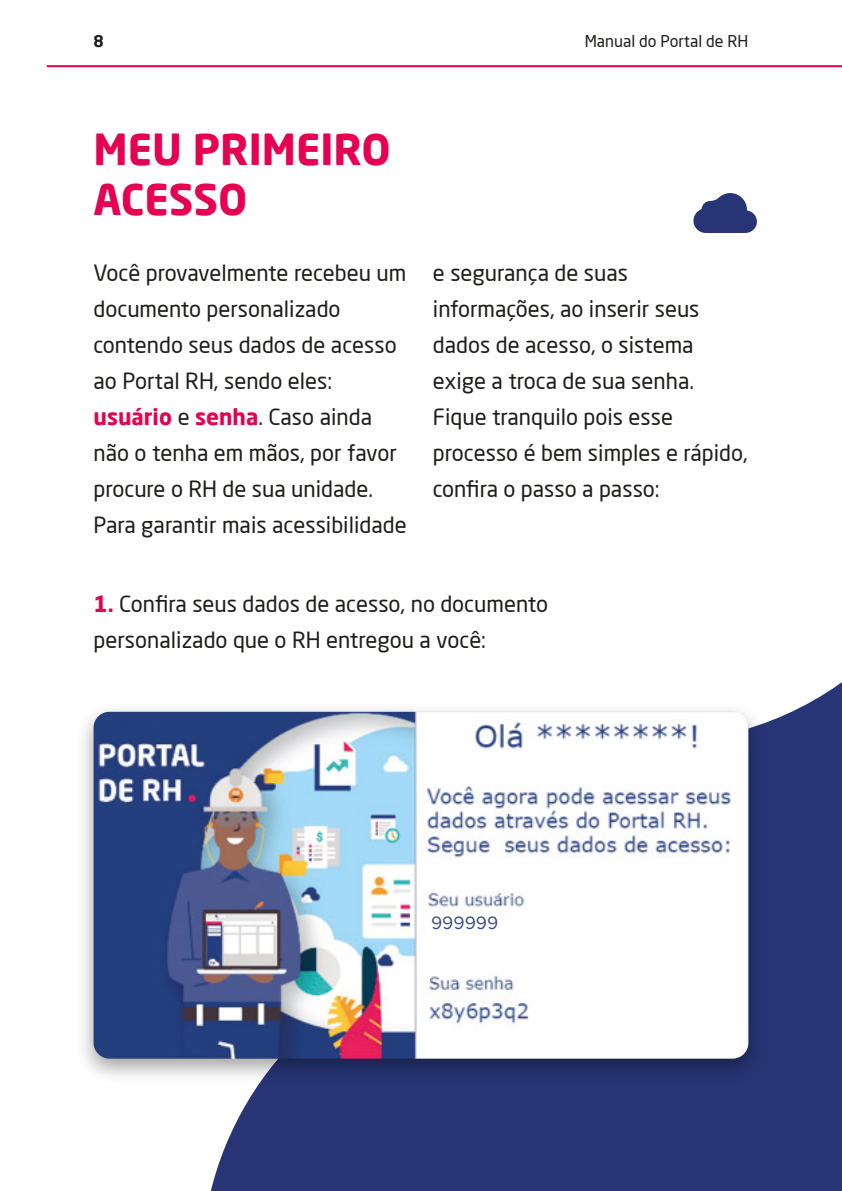
<style>
.page{position:relative;width:842px;height:1191px;background:#fff}
.page>*{position:absolute;margin:0;border:0;box-sizing:border-box;transform-origin:0 0}
.t1{font:700 42px/50.4px "Neo Sans Pro";color:#e50051}
.t2{font:22px/36px "Neo Sans Pro";color:#1d1d1b}
.t3{font:18px "Metropolis";color:#314885}
.t4{font:16px "Neo Sans Pro";color:#1d1d1b}
.t5{font:700 16px "Neo Sans Pro";color:#1d1d1b}
.s1{font-weight:700;color:#e50051}
</style>
<div class="page">
<svg style="left:211px;top:682px;width:631px;height:509px;background:#3a4783"></svg>
<img style="left:83px;top:692px;width:697px;height:405px">
<img style="left:94px;top:711px;width:654px;height:347px">
<svg style="left:693px;top:193px;width:64px;height:40px"></svg>
<hr style="left:47px;top:65px;width:795px;height:2px;background:#e50051">
<div style="left:427px;top:915px;width:92px;height:17px;background:#fff"></div>
<p class="t5" style="left:94px;top:31px;width:12px">8</p>
<p class="t4" style="left:585px;top:31px;width:165px">Manual do Portal de RH</p>
<h1 class="t1" style="left:94px;top:123px;width:299px">MEU PRIMEIRO<br>ACESSO</h1>
<p class="t2" style="left:94px;top:255px;width:315px">Você provavelmente recebeu um documento personalizado contendo seus dados de acesso ao Portal RH, sendo eles: <span class="s1">usuário</span> e <span class="s1">senha</span>. Caso ainda não o tenha em mãos, por favor procure o RH de sua unidade.<br>Para garantir mais acessibilidade</p>
<p class="t2" style="left:433px;top:255px;width:316px">e segurança de suas informações, ao inserir seus dados de acesso, o sistema exige a troca de sua senha.<br>Fique tranquilo pois esse processo é bem simples e rápido, confira o passo a passo:</p>
<p class="t2" style="left:94px;top:586px;width:456px"><span class="s1">1.</span> Confira seus dados de acesso, no documento personalizado que o RH entregou a você:</p>
<p class="t3" style="left:431px;top:911px;width:69px">999999</p>
</div>
